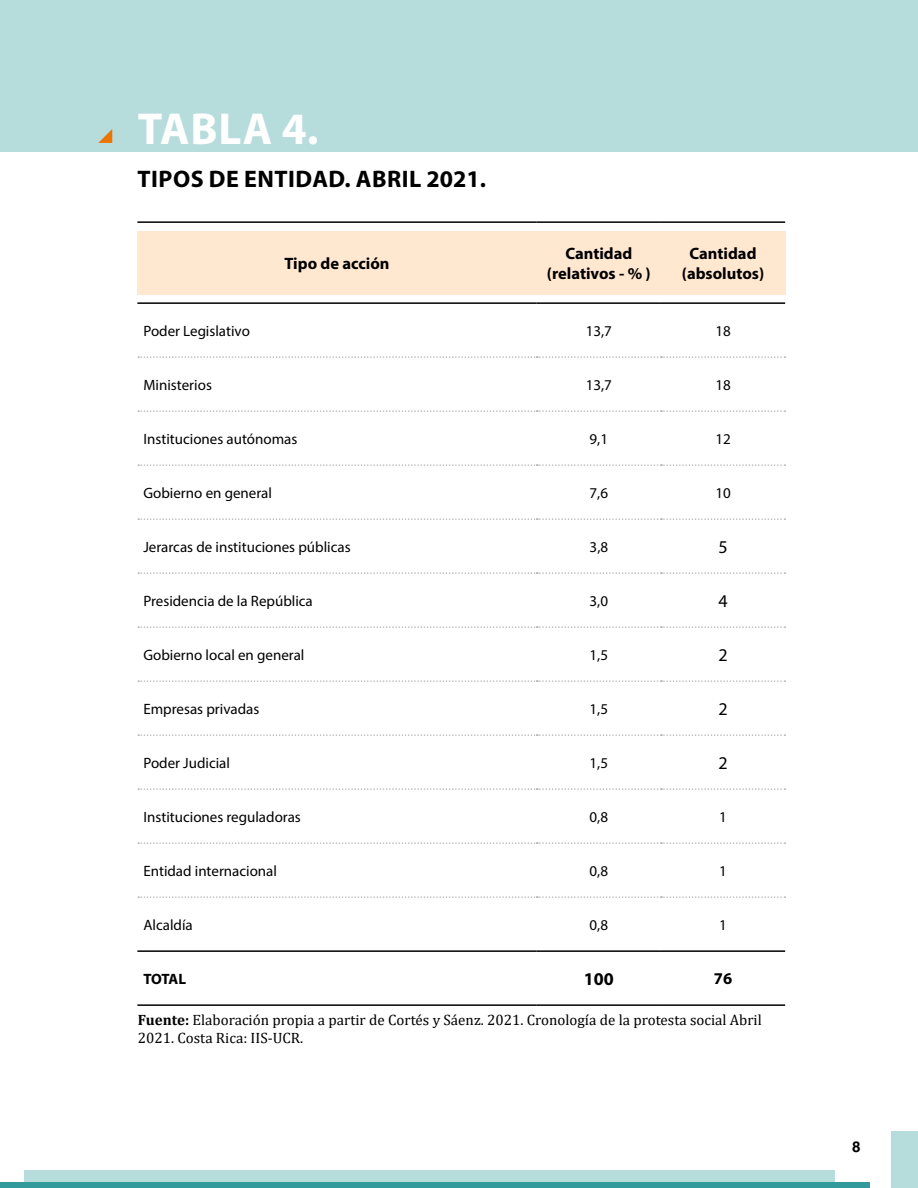
<style>
.page{position:relative;width:918px;height:1188px;background:#fff}
.page>*{position:absolute;margin:0;border:0;box-sizing:border-box;transform-origin:0 0}
.t1{font:700 45px "Myriad Pro";letter-spacing:.02em;color:#fff}
.t2{font:700 24px "Myriad Pro";letter-spacing:.02em;color:#000}
.t3{font:18px "Myriad Pro";color:#000}
.t4{font:700 18px "Myriad Pro";color:#000}
.t5{font:700 16.5px/19.5px "Myriad Pro";color:#000;text-align:center}
.t6{font:15px "Myriad Pro";color:#000}
.t7{font:15px/18px "Cambria";color:#000}
.t8{font:700 15px "Myriad Pro";letter-spacing:-.03em;color:#000}
.t9{font:700 15px "Helvetica LT Std";color:#000}
.s1{font-weight:700}
</style>
<div class="page">
<div style="left:24px;top:1171px;width:810px;height:17px;background:#b7dcdc"></div>
<div style="left:891px;top:1132px;width:27px;height:56px;background:#b7dcdc"></div>
<div style="left:0;top:1182px;width:869px;height:6px;background:#329a9a"></div>
<div style="left:137px;top:231px;width:649px;height:63px;background:#ffe7d0"></div>
<svg style="left:138px;top:356px;width:647px;height:2px"></svg>
<svg style="left:138px;top:410px;width:647px;height:2px"></svg>
<svg style="left:138px;top:464px;width:647px;height:2px"></svg>
<svg style="left:138px;top:518px;width:647px;height:2px"></svg>
<svg style="left:138px;top:572px;width:647px;height:2px"></svg>
<svg style="left:138px;top:626px;width:647px;height:2px"></svg>
<svg style="left:138px;top:680px;width:647px;height:2px"></svg>
<svg style="left:138px;top:734px;width:647px;height:2px"></svg>
<svg style="left:138px;top:788px;width:647px;height:2px"></svg>
<svg style="left:138px;top:842px;width:647px;height:2px"></svg>
<svg style="left:138px;top:896px;width:647px;height:2px"></svg>
<hr style="left:137px;top:221px;width:400px;height:2px;background:#000">
<hr style="left:537px;top:221px;width:124px;height:2px;background:#000">
<hr style="left:661px;top:221px;width:124px;height:2px;background:#000">
<hr style="left:137px;top:302px;width:400px;height:2px;background:#000">
<hr style="left:537px;top:302px;width:124px;height:2px;background:#000">
<hr style="left:661px;top:302px;width:124px;height:2px;background:#000">
<hr style="left:137px;top:1004px;width:400px;height:2px;background:#000">
<hr style="left:537px;top:1004px;width:124px;height:2px;background:#000">
<hr style="left:661px;top:1004px;width:124px;height:2px;background:#000">
<hr style="left:137px;top:950px;width:400px;height:2px;background:#000">
<hr style="left:537px;top:950px;width:124px;height:2px;background:#000">
<hr style="left:661px;top:950px;width:124px;height:2px;background:#000">
<div style="left:0;top:0;width:918px;height:152px;background:#b7dcdc"></div>
<svg style="left:98px;top:129px;width:14px;height:14px"></svg>
<h1 class="t1" style="left:138px;top:99px;width:182px">TABLA 4.</h1>
<h2 class="t2" style="left:138px;top:163px;width:350px">TIPOS DE ENTIDAD. ABRIL 2021.</h2>
<p class="t5" style="left:285px;top:253px;width:106px">Tipo de acción</p>
<p class="t5" style="left:547px;top:243px;width:105px">Cantidad (relativos - % )</p>
<p class="t5" style="left:682px;top:243px;width:84px">Cantidad (absolutos)</p>
<p class="t6" style="left:143px;top:321px;width:108px">Poder Legislativo</p>
<p class="t6" style="left:586px;top:321px;width:28px">13,7</p>
<p class="t6" style="left:715px;top:321px;width:17px">18</p>
<p class="t6" style="left:143px;top:375px;width:70px">Ministerios</p>
<p class="t6" style="left:586px;top:375px;width:28px">13,7</p>
<p class="t6" style="left:715px;top:375px;width:17px">18</p>
<p class="t6" style="left:143px;top:429px;width:155px">Instituciones autónomas</p>
<p class="t6" style="left:590px;top:429px;width:20px">9,1</p>
<p class="t6" style="left:715px;top:429px;width:17px">12</p>
<p class="t6" style="left:143px;top:483px;width:130px">Gobierno en general</p>
<p class="t6" style="left:590px;top:483px;width:20px">7,6</p>
<p class="t6" style="left:715px;top:483px;width:17px">10</p>
<p class="t6" style="left:143px;top:537px;width:209px">Jerarcas de instituciones públicas</p>
<p class="t6" style="left:590px;top:537px;width:20px">3,8</p>
<p class="t3" style="left:718px;top:536px;width:11px">5</p>
<p class="t6" style="left:143px;top:591px;width:171px">Presidencia de la República</p>
<p class="t6" style="left:590px;top:591px;width:20px">3,0</p>
<p class="t3" style="left:718px;top:590px;width:11px">4</p>
<p class="t6" style="left:143px;top:645px;width:163px">Gobierno local en general</p>
<p class="t6" style="left:590px;top:645px;width:20px">1,5</p>
<p class="t3" style="left:718px;top:644px;width:11px">2</p>
<p class="t6" style="left:143px;top:699px;width:118px">Empresas privadas</p>
<p class="t6" style="left:590px;top:699px;width:20px">1,5</p>
<p class="t3" style="left:718px;top:698px;width:11px">2</p>
<p class="t6" style="left:143px;top:753px;width:88px">Poder Judicial</p>
<p class="t6" style="left:590px;top:753px;width:20px">1,5</p>
<p class="t3" style="left:718px;top:752px;width:11px">2</p>
<p class="t6" style="left:143px;top:807px;width:159px">Instituciones reguladoras</p>
<p class="t6" style="left:590px;top:807px;width:20px">0,8</p>
<p class="t6" style="left:719px;top:807px;width:9px">1</p>
<p class="t6" style="left:143px;top:861px;width:135px">Entidad internacional</p>
<p class="t6" style="left:590px;top:861px;width:20px">0,8</p>
<p class="t6" style="left:719px;top:861px;width:9px">1</p>
<p class="t6" style="left:143px;top:915px;width:51px">Alcaldía</p>
<p class="t6" style="left:590px;top:915px;width:20px">0,8</p>
<p class="t6" style="left:719px;top:915px;width:9px">1</p>
<p class="t8" style="left:143px;top:969px;width:44px">TOTAL</p>
<p class="t4" style="left:584px;top:967px;width:31px">100</p>
<p class="t5" style="left:714px;top:968px;width:20px">76</p>
<p class="t7" style="left:138px;top:1010px;width:626px"><span class="s1">Fuente:</span> Elaboración propia a partir de Cortés y Sáenz. 2021. Cronología de la protesta social Abril<br>2021. Costa Rica: IIS-UCR.</p>
<p class="t9" style="left:852px;top:1138px;width:10px">8</p>
</div>
